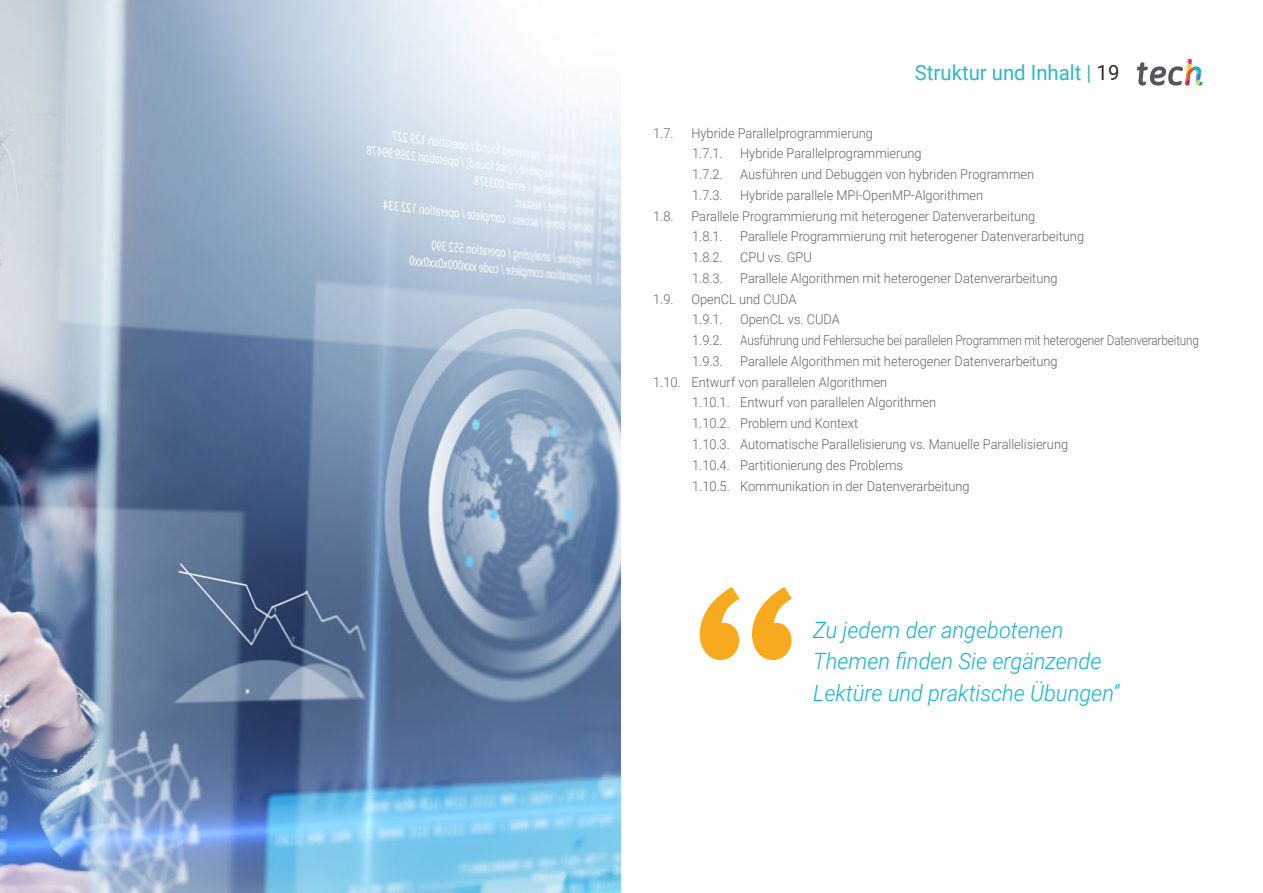
<style>
.page{position:relative;width:1263px;height:893px;background:#fff}
.page>*{position:absolute;margin:0;border:0;box-sizing:border-box;transform-origin:0 0}
.t1{font:italic 300 22.5px/31.5px "Roboto";color:#0fb6cf}
.t2{font:21px "Roboto";color:#2db8c5}
.t3{font:300 13.5px/20.7px "Roboto";color:#61646a;scale:.95 1}
.t4{font:300 13.5px "Roboto";color:#61646a;scale:.87 1}
.s1{color:#312e20}
</style>
<div class="page">
<img style="left:0;top:0;width:621px;height:893px">
<svg style="left:700px;top:587px;width:92px;height:73px"></svg>
<svg style="left:1137px;top:59px;width:65px;height:27px"></svg>
<h2 class="t2" style="left:915px;top:57px;width:206px">Struktur und Inhalt | <span class="s1">19</span></h2>
<p class="t3" style="left:653px;top:122px;width:23px">1.7.</p>
<p class="t3" style="left:691px;top:122px;width:193px">Hybride Parallelprogrammierung<br>1.7.1.</p>
<p class="t3" style="left:740px;top:143px;width:193px">Hybride Parallelprogrammierung</p>
<p class="t3" style="left:692px;top:164px;width:34px">1.7.2.</p>
<p class="t3" style="left:740px;top:164px;width:311px">Ausführen und Debuggen von hybriden Programmen</p>
<p class="t3" style="left:692px;top:184px;width:34px">1.7.3.</p>
<p class="t3" style="left:740px;top:184px;width:257px">Hybride parallele MPI-OpenMP-Algorithmen</p>
<p class="t3" style="left:653px;top:205px;width:23px">1.8.</p>
<p class="t3" style="left:691px;top:205px;width:363px">Parallele Programmierung mit heterogener Datenverarbeitung<br>1.8.1.</p>
<p class="t3" style="left:740px;top:226px;width:363px">Parallele Programmierung mit heterogener Datenverarbeitung</p>
<p class="t3" style="left:692px;top:247px;width:34px">1.8.2.</p>
<p class="t3" style="left:740px;top:247px;width:77px">CPU vs. GPU</p>
<p class="t3" style="left:692px;top:267px;width:34px">1.8.3.</p>
<p class="t3" style="left:740px;top:267px;width:336px">Parallele Algorithmen mit heterogener Datenverarbeitung</p>
<p class="t3" style="left:653px;top:288px;width:23px">1.9.</p>
<p class="t3" style="left:691px;top:288px;width:112px">OpenCL und CUDA<br>1.9.1.</p>
<p class="t3" style="left:740px;top:309px;width:106px">OpenCL vs. CUDA</p>
<p class="t3" style="left:692px;top:330px;width:34px">1.9.2.</p>
<p class="t4" style="left:740px;top:331px;width:529px">Ausführung und Fehlersuche bei parallelen Programmen mit heterogener Datenverarbeitung</p>
<p class="t3" style="left:692px;top:350px;width:34px">1.9.3.</p>
<p class="t3" style="left:740px;top:350px;width:336px">Parallele Algorithmen mit heterogener Datenverarbeitung</p>
<p class="t3" style="left:653px;top:371px;width:248px">1.10. Entwurf von parallelen Algorithmen</p>
<p class="t3" style="left:692px;top:392px;width:258px">1.10.1. Entwurf von parallelen Algorithmen</p>
<p class="t3" style="left:692px;top:413px;width:176px">1.10.2. Problem und Kontext</p>
<p class="t3" style="left:692px;top:433px;width:397px">1.10.3. Automatische Parallelisierung vs. Manuelle Parallelisierung</p>
<p class="t3" style="left:692px;top:454px;width:223px">1.10.4. Partitionierung des Problems</p>
<p class="t3" style="left:692px;top:475px;width:294px">1.10.5. Kommunikation in der Datenverarbeitung</p>
<h1 class="t1" style="left:813px;top:613px;width:308px">Zu jedem der angebotenen<br>Themen finden Sie ergänzende<br>Lektüre und praktische Übungen”</h1>
</div>
